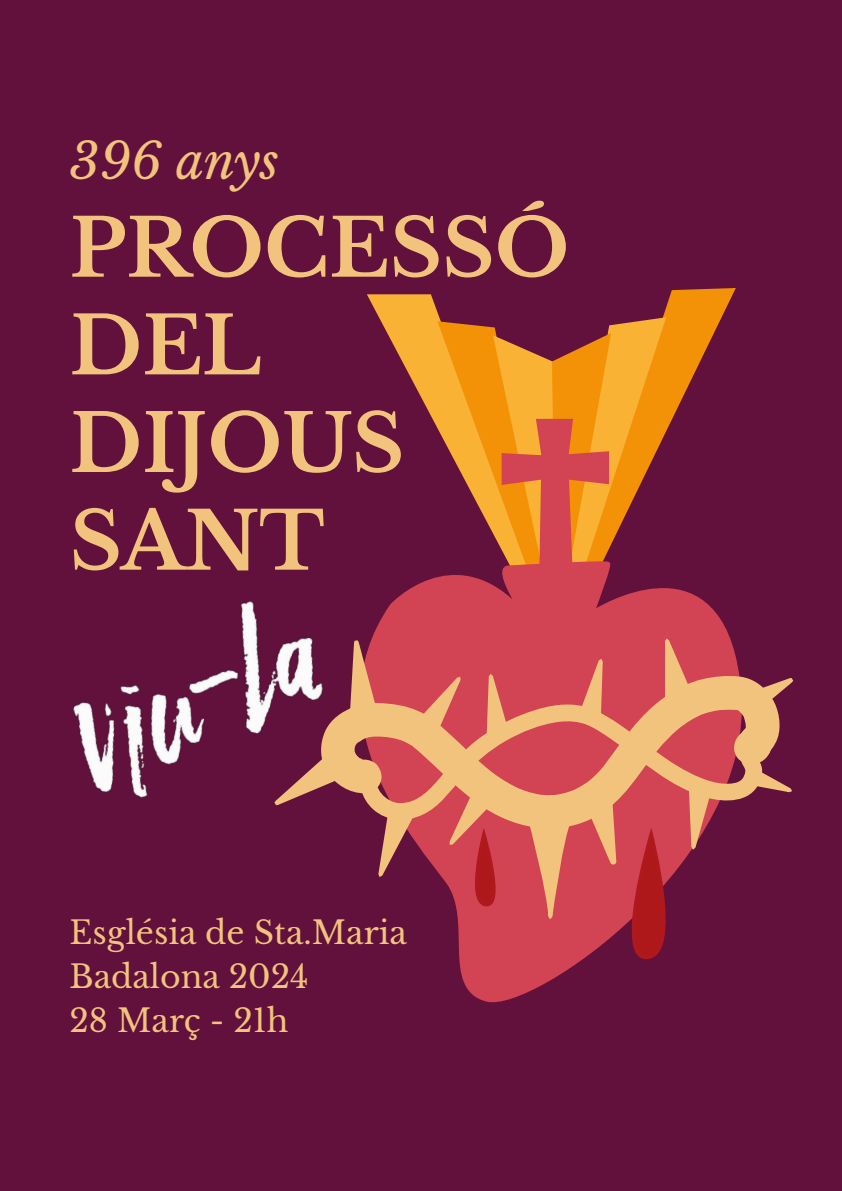
<style>
.page{position:relative;width:842px;height:1191px;background:#61113c}
.page>*{position:absolute;margin:0;border:0;box-sizing:border-box;transform-origin:0 0}
.t1{font:700 79.2px/97.6px "Libre Baskerville";color:#f2c37d}
.t2{font:italic 49.4px "Libre Baskerville";color:#f2c37d}
.t3{font:31.6px/43.8px "Libre Baskerville";color:#f2c37d}
</style>
<div class="page">
<svg style="left:367px;top:294px;width:72px;height:129px"></svg>
<svg style="left:663px;top:288px;width:73px;height:139px"></svg>
<svg style="left:435px;top:315px;width:233px;height:225px"></svg>
<svg style="left:378px;top:540px;width:362px;height:463px"></svg>
<svg style="left:359px;top:675px;width:390px;height:161px;background:#d37362"></svg>
<svg style="left:359px;top:540px;width:22px;height:178px"></svg>
<svg style="left:412px;top:679px;width:51px;height:57px;background:#df7964"></svg>
<svg style="left:485px;top:648px;width:26px;height:90px;background:#de7663"></svg>
<svg style="left:748px;top:675px;width:46px;height:120px"></svg>
<svg style="left:376px;top:807px;width:42px;height:67px"></svg>
<svg style="left:526px;top:637px;width:188px;height:324px;background:#cb5b58"></svg>
<svg style="left:447px;top:787px;width:57px;height:119px;background:#d15652"></svg>
<img style="left:73px;top:601px;width:286px;height:205px">
<h2 class="t2" style="left:70px;top:131px;width:211px">396 anys</h2>
<h1 class="t1" style="left:70px;top:200px;width:501px">PROCESSÓ<br>DEL<br>DIJOUS<br>SANT</h1>
<p class="t3" style="left:70px;top:911px;width:339px">Església de Sta.Maria<br>Badalona 2024<br>28 Març - 21h</p>
</div>
